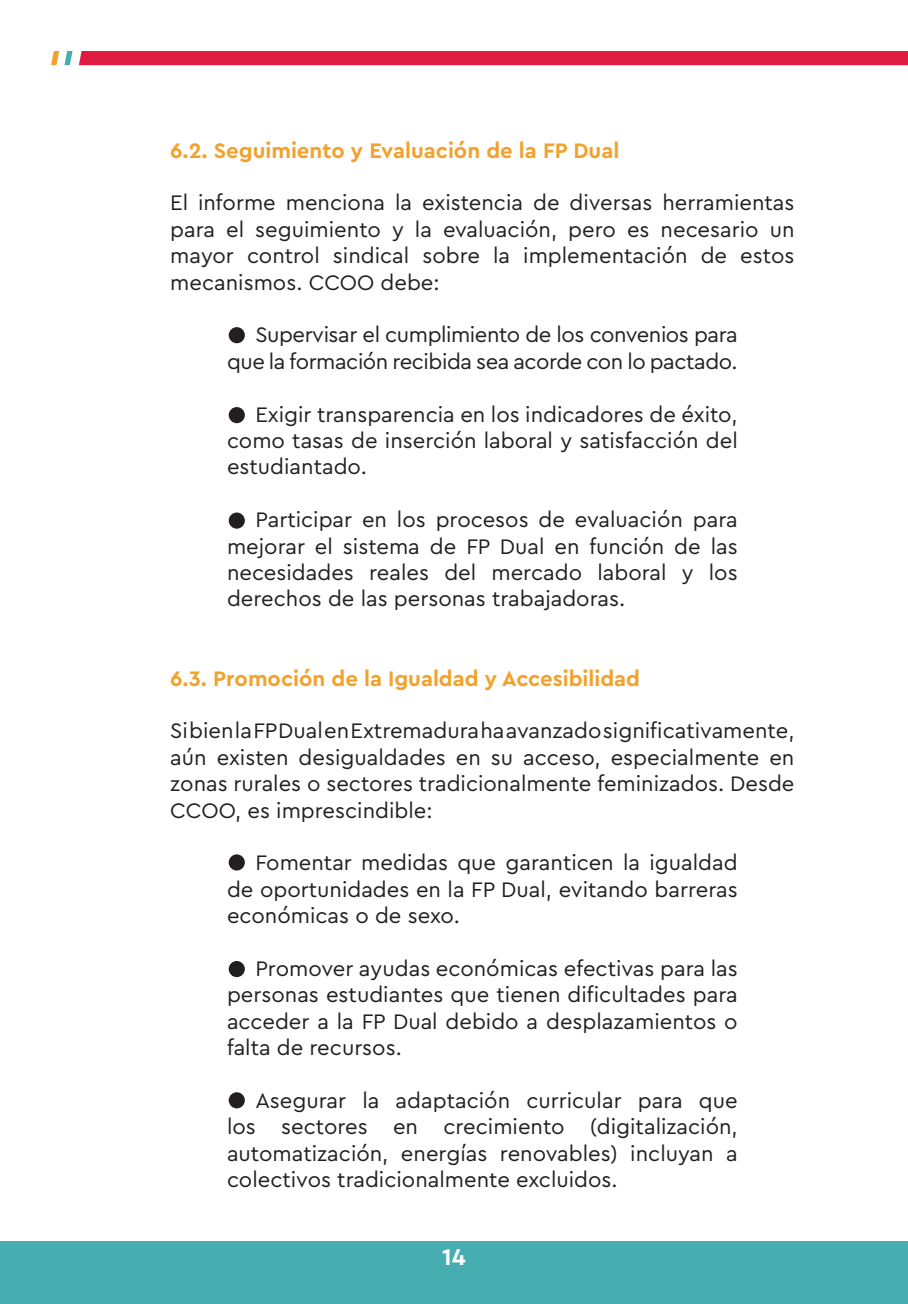
<style>
.page{position:relative;width:908px;height:1304px;background:#fff}
.page>*{position:absolute;margin:0;border:0;box-sizing:border-box;transform-origin:0 0}
.t1{font:700 24px "Cera Pro";color:#fff}
.t2{font:22px/26.4px "Cera Pro";color:#231f20;text-align:justify}
.t3{font:22px/26.4px "Cera Pro";letter-spacing:-.02em;color:#231f20;text-align:right}
.t4{font:700 22px "Cera Pro";color:#f2a22b}
</style>
<div class="page">
<div style="left:0;top:1242px;width:907px;height:62px;background:#46aeb1"></div>
<div style="left:79px;top:51px;width:828px;height:14px;background:#df1b41"></div>
<svg style="left:51px;top:51px;width:21px;height:14px"></svg>
<div style="left:228px;top:327px;width:17px;height:16px;background:#231f20;border-radius:50%"></div>
<div style="left:228px;top:407px;width:17px;height:16px;background:#231f20;border-radius:50%"></div>
<div style="left:228px;top:513px;width:17px;height:16px;background:#231f20;border-radius:50%"></div>
<div style="left:228px;top:854px;width:17px;height:17px;background:#231f20;border-radius:50%"></div>
<div style="left:228px;top:961px;width:17px;height:16px;background:#231f20;border-radius:50%"></div>
<div style="left:228px;top:1092px;width:17px;height:16px;background:#231f20;border-radius:50%"></div>
<p class="t4" style="left:170px;top:136px;width:450px">6.2. Seguimiento y Evaluación de la FP Dual</p>
<p class="t2" style="left:170px;top:189px;width:625px">El informe menciona la existencia de diversas herramientas para el seguimiento y la evaluación, pero es necesario un mayor control sindical sobre la implementación de estos mecanismos. CCOO debe:</p>
<p class="t3" style="left:227px;top:321px;width:512px">Supervisar el cumplimiento de los convenios para que la formación recibida sea acorde con lo pactado.</p>
<p class="t2" style="left:227px;top:400px;width:512px;text-indent:28px">Exigir transparencia en los indicadores de éxito, como tasas de inserción laboral y satisfacción del estudiantado.</p>
<p class="t2" style="left:227px;top:506px;width:512px;text-indent:28px">Participar en los procesos de evaluación para mejorar el sistema de FP Dual en función de las necesidades reales del mercado laboral y los derechos de las personas trabajadoras.</p>
<p class="t4" style="left:170px;top:664px;width:471px">6.3. Promoción de la Igualdad y Accesibilidad</p>
<p class="t2" style="left:170px;top:717px;width:625px">Si bien la FP Dual en Extremadura ha avanzado significativamente, aún existen desigualdades en su acceso, especialmente en zonas rurales o sectores tradicionalmente feminizados. Desde CCOO, es imprescindible:</p>
<p class="t2" style="left:227px;top:849px;width:512px;text-indent:28px">Fomentar medidas que garanticen la igualdad de oportunidades en la FP Dual, evitando barreras económicas o de sexo.</p>
<p class="t2" style="left:227px;top:954px;width:512px;text-indent:28px">Promover ayudas económicas efectivas para las personas estudiantes que tienen dificultades para acceder a la FP Dual debido a desplazamientos o falta de recursos.</p>
<p class="t2" style="left:227px;top:1086px;width:512px;text-indent:28px">Asegurar la adaptación curricular para que los sectores en crecimiento (digitalización, automatización, energías renovables) incluyan a colectivos tradicionalmente excluidos.</p>
<p class="t1" style="left:442px;top:1241px;width:25px">14</p>
</div>
